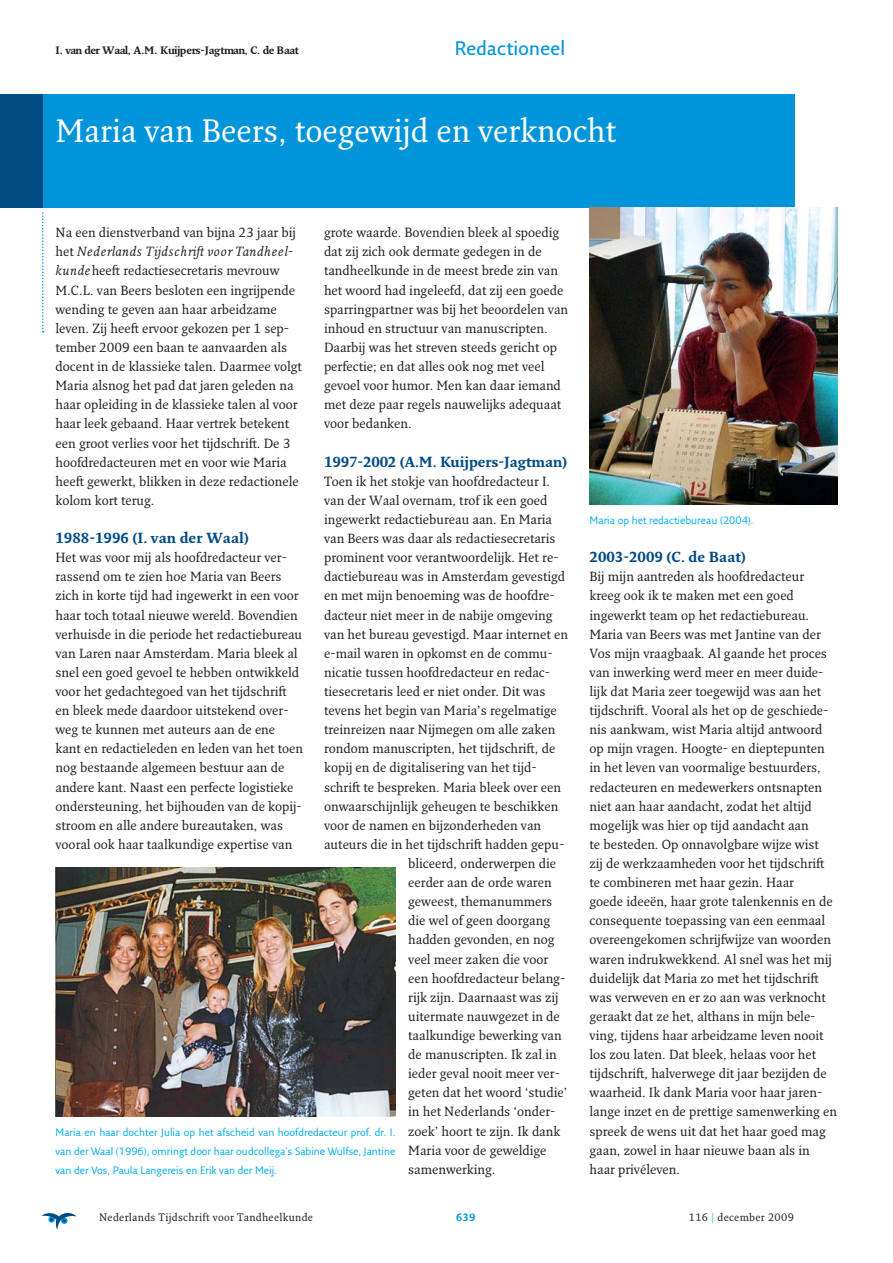
<style>
.page{position:relative;width:893px;height:1263px;background:#fff}
.page>*{position:absolute;margin:0;border:0;box-sizing:border-box;transform-origin:0 0}
.t1{font:31.5px "Fresco Plus Pro";color:#fff}
.t2{font:600 19.05px "Fresco Sans Plus Pro";letter-spacing:.015em;color:#0095da}
.t3{font:700 14.25px "Fresco Plus Pro";color:#004b84}
.t4{font:12.9px/19px "Fresco Plus Pro";color:#231f20}
.t5{font:10.5px/19px "Fresco Sans Plus Pro";color:#00aeef;text-align:justify}
.t6{font:10.5px "Fresco Plus Pro";letter-spacing:.03em;color:#231f20}
.t7{font:700 10.5px "Fresco Plus Pro";letter-spacing:-.065em;color:#231f20}
.t8{font:700 10.5px "Fresco Plus Pro";color:#0095da}
.s1{font-style:italic}
.s2{color:#0095da}
</style>
<div class="page">
<svg style="left:41px;top:1213px;width:36px;height:17px"></svg>
<div style="left:43px;top:94px;width:752px;height:114px;background:#0095da"></div>
<div style="left:0;top:94px;width:43px;height:114px;background:#004b84"></div>
<svg style="left:42px;top:213px;width:2px;height:119px"></svg>
<img style="left:55px;top:868px;width:340px;height:248px">
<img style="left:589px;top:208px;width:248px;height:297px">
<p class="t7" style="left:55px;top:46px;width:245px">I. van der Waal, A.M. Kuijpers-Jagtman, C. de Baat</p>
<h2 class="t2" style="left:455px;top:37px;width:112px">Redactioneel</h2>
<h1 class="t1" style="left:55px;top:117px;width:562px">Maria van Beers, toegewijd en verknocht</h1>
<p class="t4" style="left:324px;top:224px;width:245px">grote waarde. Bovendien bleek al spoedig dat zij zich ook dermate gedegen in de tandheelkunde in de meest brede zin van het woord had ingeleefd, dat zij een goede sparringpartner was bij het beoordelen van inhoud en structuur van manuscripten.<br>Daarbij was het streven steeds gericht op perfectie; en dat alles ook nog met veel gevoel voor humor. Men kan daar iemand met deze paar regels nauwelijks adequaat voor bedanken.</p>
<p class="t3" style="left:324px;top:456px;width:244px">1997-2002 (A.M. Kuijpers-Jagtman)</p>
<p class="t4" style="left:324px;top:473px;width:227px">Toen ik het stokje van hoofdredacteur I.</p>
<p class="t4" style="left:324px;top:492px;width:225px">van der Waal overnam, trof ik een goed</p>
<p class="t4" style="left:324px;top:511px;width:229px">ingewerkt redactiebureau aan. En Maria</p>
<p class="t4" style="left:324px;top:530px;width:233px">van Beers was daar als redactiesecretaris</p>
<p class="t4" style="left:324px;top:549px;width:236px">prominent voor verantwoordelijk. Het re-</p>
<p class="t4" style="left:324px;top:568px;width:243px">dactiebureau was in Amsterdam gevestigd</p>
<p class="t4" style="left:324px;top:587px;width:232px">en met mijn benoeming was de hoofdre-</p>
<p class="t4" style="left:324px;top:606px;width:230px">dacteur niet meer in de nabije omgeving</p>
<p class="t4" style="left:324px;top:626px;width:245px">van het bureau gevestigd. Maar internet en</p>
<p class="t4" style="left:324px;top:645px;width:230px">e-mail waren in opkomst en de commu-</p>
<p class="t4" style="left:324px;top:664px;width:227px">nicatie tussen hoofdredacteur en redac-</p>
<p class="t4" style="left:324px;top:683px;width:223px">tiesecretaris leed er niet onder. Dit was</p>
<p class="t4" style="left:324px;top:702px;width:234px">tevens het begin van Maria’s regelmatige</p>
<p class="t4" style="left:324px;top:721px;width:233px">treinreizen naar Nijmegen om alle zaken</p>
<p class="t4" style="left:324px;top:740px;width:233px">rondom manuscripten, het tijdschrift, de</p>
<p class="t4" style="left:324px;top:759px;width:214px">kopij en de digitalisering van het tijd-</p>
<p class="t4" style="left:324px;top:779px;width:238px">schrift te bespreken. Maria bleek over een</p>
<p class="t4" style="left:324px;top:798px;width:236px">onwaarschijnlijk geheugen te beschikken</p>
<p class="t4" style="left:324px;top:817px;width:219px">voor de namen en bijzonderheden van</p>
<p class="t4" style="left:324px;top:836px;width:242px">auteurs die in het tijdschrift hadden gepu-</p>
<p class="t4" style="left:408px;top:855px;width:149px">bliceerd, onderwerpen die</p>
<p class="t4" style="left:408px;top:874px;width:145px">eerder aan de orde waren</p>
<p class="t4" style="left:408px;top:893px;width:145px">geweest, themanummers</p>
<p class="t4" style="left:408px;top:912px;width:143px">die wel of geen doorgang</p>
<p class="t4" style="left:408px;top:931px;width:148px">hadden gevonden, en nog</p>
<p class="t4" style="left:408px;top:951px;width:141px">veel meer zaken die voor</p>
<p class="t4" style="left:408px;top:970px;width:158px">een hoofdredacteur belang-</p>
<p class="t4" style="left:408px;top:989px;width:152px">rijk zijn. Daarnaast was zij</p>
<p class="t4" style="left:408px;top:1008px;width:153px">uitermate nauwgezet in de</p>
<p class="t4" style="left:408px;top:1027px;width:155px">taalkundige bewerking van</p>
<p class="t4" style="left:408px;top:1046px;width:150px">de manuscripten. Ik zal in</p>
<p class="t4" style="left:408px;top:1065px;width:153px">ieder geval nooit meer ver-</p>
<p class="t4" style="left:408px;top:1084px;width:161px">geten dat het woord ‘studie’</p>
<p class="t4" style="left:408px;top:1103px;width:149px">in het Nederlands ‘onder-</p>
<p class="t4" style="left:408px;top:1123px;width:154px">zoek’ hoort te zijn. Ik dank</p>
<p class="t4" style="left:408px;top:1142px;width:140px">Maria voor de geweldige</p>
<p class="t4" style="left:408px;top:1161px;width:89px">samenwerking.</p>
<p class="t4" style="left:55px;top:224px;width:248px">Na een dienstverband van bijna 23 jaar bij het <span class="s1">Nederlands Tijdschriftvoor Tandheel&shy;kunde</span>heeft redactiesecretaris mevrouw M.C.L. van Beers besloten een ingrijpende wending te geven aan haar arbeidzame leven. Zij heeft ervoor gekozen per 1 sep&shy;tember 2009 een baan te aanvaarden als docent in de klassieke talen. Daarmee volgt Maria alsnog het pad dat jaren geleden na haar opleiding in de klassieke talen al voor haar leek gebaand. Haar vertrek betekent een groot verlies voor het tijdschrift. De 3 hoofdredacteuren met en voor wie Maria heeft gewerkt, blikken in deze redactionele kolom kort terug.</p>
<p class="t3" style="left:55px;top:532px;width:195px">1988-1996 (I. van der Waal)</p>
<p class="t4" style="left:55px;top:549px;width:249px">Het was voor mij als hoofdredacteur ver&shy;rassend om te zien hoe Maria van Beers zich in korte tijd had ingewerkt in een voor haar toch totaal nieuwe wereld. Bovendien verhuisde in die periode het redactiebureau van Laren naar Amsterdam. Maria bleek al snel een goed gevoel te hebben ontwikkeld voor het gedachtegoed van het tijdschrift en bleek mede daardoor uitstekend over&shy;weg te kunnen met auteurs aan de ene kant en redactieleden en leden van het toen nog bestaande algemeen bestuur aan de andere kant. Naast een perfecte logistieke ondersteuning, het bijhouden van de kopij&shy;stroom en alle andere bureautaken, was vooral ook haar taalkundige expertise van</p>
<p class="t3" style="left:589px;top:551px;width:158px">2003-2009 (C. de Baat)</p>
<p class="t5" style="left:589px;top:512px;width:165px">Maria op het redactiebureau (2004).</p>
<p class="t4" style="left:589px;top:568px;width:249px">Bij mijn aantreden als hoofdredacteur kreeg ook ik te maken met een goed ingewerkt team op het redactiebureau.<br>Maria van Beers was met Jantine van der Vos mijn vraagbaak. Al gaande het proces van inwerking werd meer en meer duide&shy;lijk dat Maria zeer toegewijd was aan het tijdschrift. Vooral als het op de geschiede&shy;nis aankwam, wist Maria altijd antwoord op mijn vragen. Hoogte- en dieptepunten in het leven van voormalige bestuurders, redacteuren en medewerkers ontsnapten niet aan haar aandacht, zodat het altijd mogelijk was hier op tijd aandacht aan<br>te besteden. Op onnavolgbare wijze wist<br>zij de werkzaamheden voor het tijdschrift te combineren met haar gezin. Haar<br>goede ideeën, haar grote talenkennis en de consequente toepassing van een eenmaal overeengekomen schrijfwijze van woorden waren indrukwekkend. Al snel was het mij duidelijk dat Maria zo met het tijdschrift was verweven en er zo aan was verknocht geraakt dat ze het, althans in mijn bele&shy;ving, tijdens haar arbeidzame leven nooit los zou laten. Dat bleek, helaas voor het tijdschrift, halverwege dit jaar bezijden de waarheid. Ik dank Maria voor haar jaren&shy;lange inzet en de prettige samenwerking en spreek de wens uit dat het haar goed mag gaan, zowel in haar nieuwe baan als in haar privéleven.</p>
<p class="t5" style="left:55px;top:1123px;width:341px">Maria en haar dochter Julia op het afscheid van hoofdredacteur prof. dr. I. van der Waal (1996), omringt door haar oudcollega's Sabine Wulfse, Jantine van der Vos, Paula Langereis en Erik van der Meij.</p>
<p class="t6" style="left:99px;top:1213px;width:215px">Nederlands Tijdschrift voor Tandheelkunde</p>
<p class="t8" style="left:456px;top:1213px;width:21px">639</p>
<p class="t6" style="left:688px;top:1213px;width:107px">116 <span class="s2">|</span> december 2009</p>
</div>
